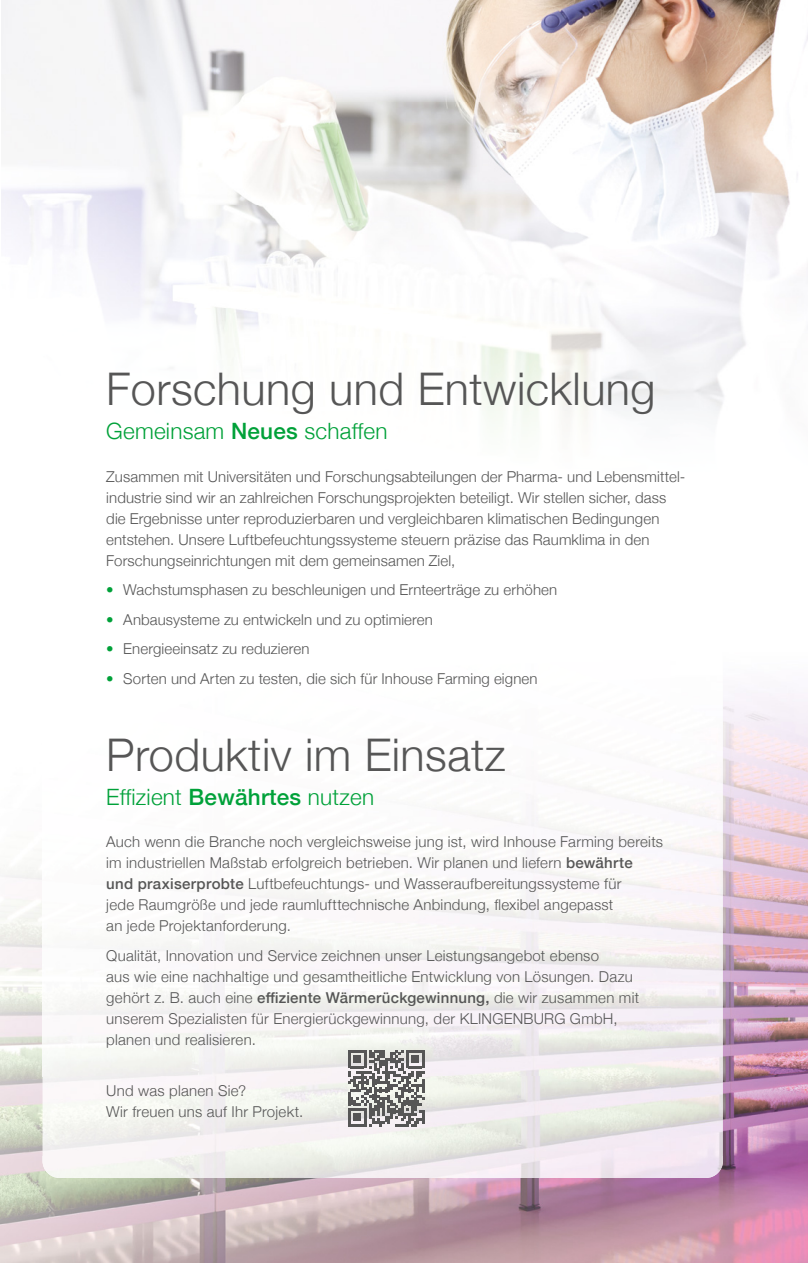
<style>
.page{position:relative;width:808px;height:1263px;background:#fff}
.page>*{position:absolute;margin:0;border:0;box-sizing:border-box;transform-origin:0 0}
.t1{font:300 45px "Helvetica Neue";letter-spacing:.01em;color:#565656}
.t2{font:300 22.5px "Helvetica Neue";letter-spacing:.01em;color:#00a139}
.t3{font:300 15px/21px "Helvetica Neue";letter-spacing:.01em;color:#565656}
.s1{font-weight:500}
.s2{color:#00a139}
</style>
<div class="page">
<img style="left:0;top:867px;width:43px;height:288px">
<img style="left:723px;top:693px;width:85px;height:462px">
<img style="left:0;top:1155px;width:269px;height:108px">
<img style="left:269px;top:1178px;width:269px;height:85px">
<img style="left:538px;top:1155px;width:270px;height:108px">
<img style="left:1px;top:0;width:807px;height:427px">
<img style="left:43px;top:772px;width:680px;height:406px">
<svg style="left:348px;top:1050px;width:76px;height:76px"></svg>
<h1 class="t1" style="left:106px;top:353px;width:551px">Forschung und Entwicklung</h1>
<h2 class="t2" style="left:106px;top:413px;width:283px">Gemeinsam <span class="s1">Neues</span> schaffen</h2>
<p class="t3" style="left:106px;top:465px;width:580px">Zusammen mit Universitäten und Forschungsabteilungen der Pharma- und Lebensmittel&shy;industrie sind wir an zahlreichen Forschungsprojekten beteiligt. Wir stellen sicher, dass die Ergebnisse unter reproduzierbaren und vergleichbaren klimatischen Bedingungen entstehen. Unsere Luftbefeuchtungssysteme steuern präzise das Raumklima in den Forschungseinrichtungen mit dem gemeinsamen Ziel,</p>
<p class="t3" style="left:106px;top:578px;width:452px"><span class="s2">•</span> Wachstumsphasen zu beschleunigen und Ernteerträge zu erhöhen</p>
<p class="t3" style="left:106px;top:608px;width:328px"><span class="s2">•</span> Anbausysteme zu entwickeln und zu optimieren</p>
<p class="t3" style="left:106px;top:637px;width:205px"><span class="s2">•</span> Energieeinsatz zu reduzieren</p>
<p class="t3" style="left:106px;top:667px;width:433px"><span class="s2">•</span> Sorten und Arten zu testen, die sich für Inhouse Farming eignen</p>
<h1 class="t1" style="left:106px;top:718px;width:401px">Produktiv im Einsatz</h1>
<h2 class="t2" style="left:106px;top:779px;width:269px">Effizient <span class="s1">Bewährtes</span> nutzen</h2>
<p class="t3" style="left:106px;top:830px;width:558px">Auch wenn die Branche noch vergleichsweise jung ist, wird Inhouse Farming bereits im industriellen Maßstab erfolgreich betrieben. Wir planen und liefern <span class="s1">bewährte und praxiserprobte</span> Luftbefeuchtungs- und Wasseraufbereitungssysteme für<br>jede Raumgröße und jede raumlufttechnische Anbindung, flexibel angepasst<br>an jede Projektanforderung.</p>
<p class="t3" style="left:106px;top:944px;width:534px">Qualität, Innovation und Service zeichnen unser Leistungsangebot ebenso<br>aus wie eine nachhaltige und gesamtheitliche Entwicklung von Lösungen. Dazu gehört z. B. auch eine <span class="s1">effiziente Wärmerückgewinnung,</span> die wir zusammen mit unserem Spezialisten für Energierückgewinnung, der KLINGENBURG GmbH, planen und realisieren.</p>
<p class="t3" style="left:106px;top:1079px;width:199px">Und was planen Sie?<br>Wir freuen uns auf Ihr Projekt.</p>
</div>
